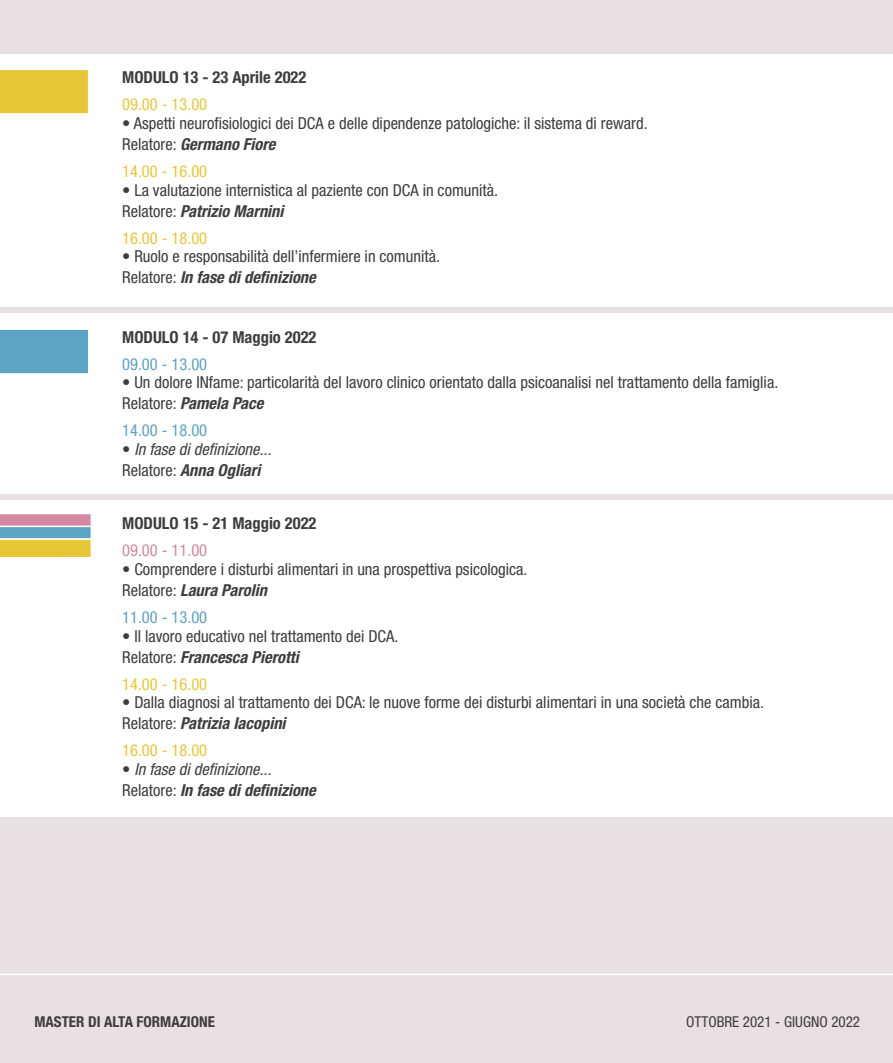
<style>
.page{position:relative;width:893px;height:1063px;background:#e8e0e3}
.page>*{position:absolute;margin:0;border:0;box-sizing:border-box;transform-origin:0 0}
.t1{font:condensed 16.5px/21px "Helvetica Neue LT Std";color:#3d3d3d}
.t2{font:italic condensed 16.5px/21px "Helvetica Neue LT Std";color:#3d3d3d}
.t3{font:700 condensed 16.5px "Helvetica Neue LT Std";color:#3d3d3d}
.t4{font:condensed 16.5px "Helvetica Neue LT Std";color:#e8c736}
.t5{font:condensed 16.5px "Helvetica Neue LT Std";color:#5ca3c4}
.t6{font:condensed 16.5px "Helvetica Neue LT Std";color:#d687a3}
.t7{font:700 condensed 15px "Helvetica Neue LT Std";color:#3d3d3d}
.t8{font:condensed 15px "Helvetica Neue LT Std";color:#3d3d3d}
.s1{font-weight:700;font-style:italic}
.s2{font-style:normal}
.s3{font-weight:700}
</style>
<div class="page">
<div style="left:0;top:54px;width:893px;height:252px;background:#fff"></div>
<div style="left:0;top:313px;width:893px;height:180px;background:#fff"></div>
<div style="left:0;top:500px;width:893px;height:316px;background:#fff"></div>
<hr style="left:0;top:974px;width:893px;height:1px;background:#fff">
<div style="left:0;top:70px;width:88px;height:44px;background:#e8c736"></div>
<div style="left:0;top:329px;width:88px;height:45px;background:#5ca3c4"></div>
<svg style="left:0;top:514px;width:91px;height:43px;background:#c1b187"></svg>
<p class="t3" style="left:122px;top:68px;width:186px">MODULO 13 - 23 Aprile 2022</p>
<p class="t4" style="left:122px;top:95px;width:87px">09.00 - 13.00</p>
<p class="t1" style="left:122px;top:113px;width:527px">• Aspetti neurofisiologici dei DCA e delle dipendenze patologiche: il sistema di reward.<br>Relatore: <span class="s1">Germano Fiore</span></p>
<p class="t4" style="left:122px;top:162px;width:87px">14.00 - 16.00</p>
<p class="t1" style="left:122px;top:179px;width:377px">• La valutazione internistica al paziente con DCA in comunità.<br>Relatore: <span class="s1">Patrizio Marnini</span></p>
<p class="t4" style="left:122px;top:228px;width:87px">16.00 - 18.00</p>
<p class="t1" style="left:122px;top:246px;width:319px">• Ruolo e responsabilità dell’infermiere in comunità.<br>Relatore: <span class="s1">In fase di definizione</span></p>
<p class="t3" style="left:122px;top:327px;width:196px">MODULO 14 - 07 Maggio 2022</p>
<p class="t5" style="left:122px;top:354px;width:87px">09.00 - 13.00</p>
<p class="t1" style="left:122px;top:372px;width:658px">• Un dolore INfame: particolarità del lavoro clinico orientato dalla psicoanalisi nel trattamento della famiglia.<br>Relatore: <span class="s1">Pamela Pace</span></p>
<p class="t5" style="left:122px;top:421px;width:87px">14.00 - 18.00</p>
<p class="t2" style="left:122px;top:439px;width:151px"><span class="s2">•</span> In fase di definizione...<br><span class="s2">Relatore:</span> <span class="s3">Anna Ogliari</span></p>
<p class="t3" style="left:122px;top:514px;width:196px">MODULO 15 - 21 Maggio 2022</p>
<p class="t6" style="left:122px;top:541px;width:87px">09.00 - 11.00</p>
<p class="t1" style="left:122px;top:559px;width:407px">• Comprendere i disturbi alimentari in una prospettiva psicologica.<br>Relatore: <span class="s1">Laura Parolin</span></p>
<p class="t5" style="left:122px;top:608px;width:87px">11.00 - 13.00</p>
<p class="t1" style="left:122px;top:625px;width:278px">• Il lavoro educativo nel trattamento dei DCA.<br>Relatore: <span class="s1">Francesca Pierotti</span></p>
<p class="t4" style="left:122px;top:674px;width:87px">14.00 - 16.00</p>
<p class="t1" style="left:122px;top:692px;width:643px">• Dalla diagnosi al trattamento dei DCA: le nuove forme dei disturbi alimentari in una società che cambia.<br>Relatore: <span class="s1">Patrizia Iacopini</span></p>
<p class="t4" style="left:122px;top:741px;width:87px">16.00 - 18.00</p>
<p class="t2" style="left:122px;top:759px;width:195px"><span class="s2">•</span> In fase di definizione...<br><span class="s2">Relatore:</span> <span class="s3">In fase di definizione</span></p>
<p class="t7" style="left:34px;top:1012px;width:182px">MASTER DI ALTA FORMAZIONE</p>
<p class="t8" style="left:686px;top:1013px;width:175px">OTTOBRE 2021 - GIUGNO 2022</p>
</div>
